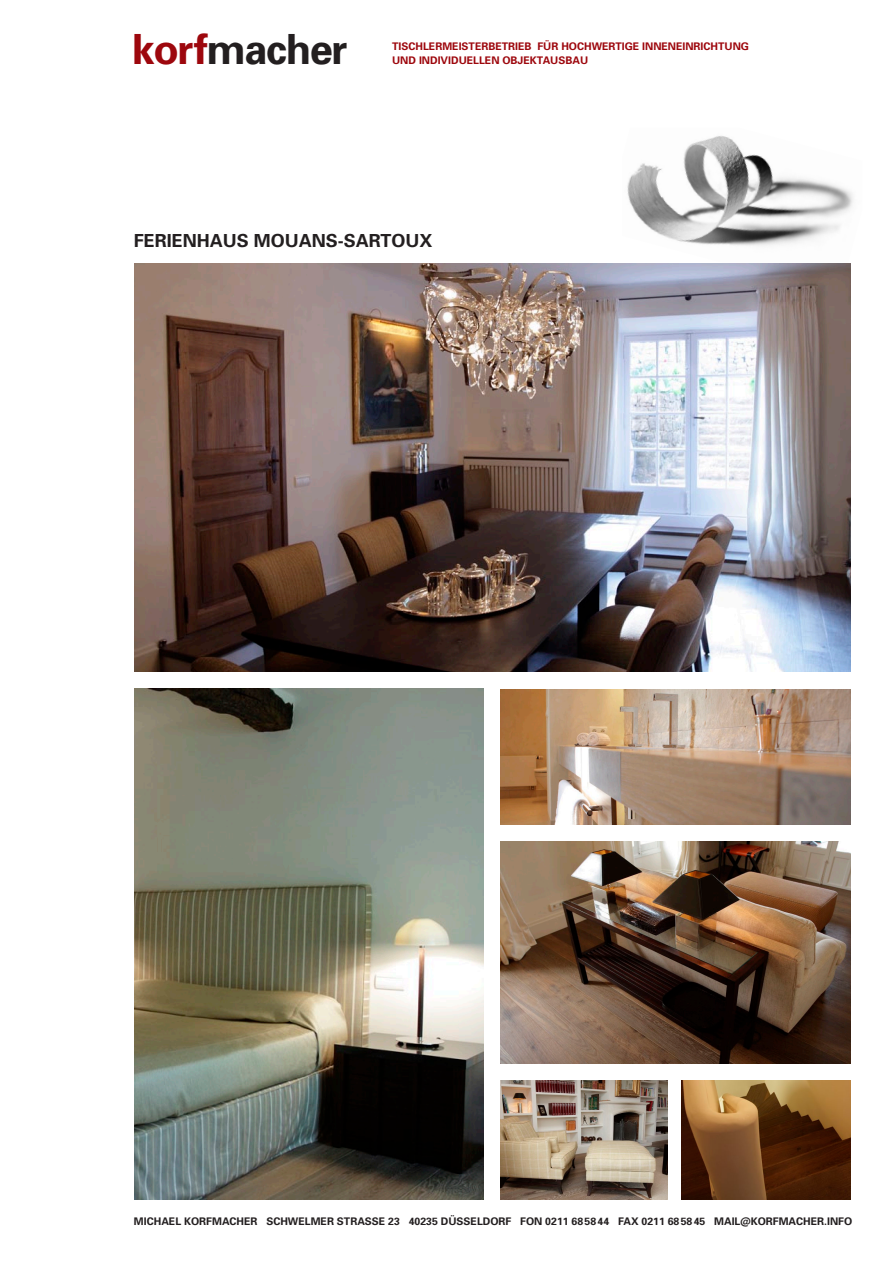
<style>
.page{position:relative;width:893px;height:1263px;background:#fff}
.page>*{position:absolute;margin:0;border:0;box-sizing:border-box;transform-origin:0 0}
.t1{font:700 41.55px "Univers";color:#231f20}
.t2{font:700 18px "Univers";color:#231f20}
.t3{font:700 10.5px "Univers";color:#231f20}
.t4{font:700 10.5px "Univers";color:#9d070d}
.s1{color:#9d070d}
</style>
<div class="page">
<img style="left:622px;top:136px;width:231px;height:131px">
<img style="left:134px;top:264px;width:716px;height:408px">
<img style="left:134px;top:689px;width:350px;height:510px">
<img style="left:501px;top:842px;width:349px;height:221px">
<img style="left:501px;top:1080px;width:166px;height:119px">
<img style="left:501px;top:690px;width:349px;height:135px">
<img style="left:682px;top:1080px;width:168px;height:119px">
<h1 class="t1" style="left:132px;top:22px;width:217px"><span class="s1">KORF</span>MACHER</h1>
<p class="t4" style="left:392px;top:40px;width:258px">TISCHLERMEISTERBETRIEB FÜR HOCHWERTIGE INN</p>
<p class="t4" style="left:661px;top:40px;width:89px">ENEINRICHTUNG</p>
<p class="t4" style="left:392px;top:53px;width:198px">UND INDIVIDUELLEN OBJEKTAUSBAU</p>
<h2 class="t2" style="left:134px;top:229px;width:300px">FERIENHAUS MOUANS-SARTOUX</h2>
<p class="t3" style="left:134px;top:1214px;width:720px">MICHAEL KORFMACHER SCHWELMER STRASSE 23 40235 DÜSSELDORF FON 0211 685844 FAX 0211 685845 MAIL@KORFMACHER.INFO</p>
</div>
